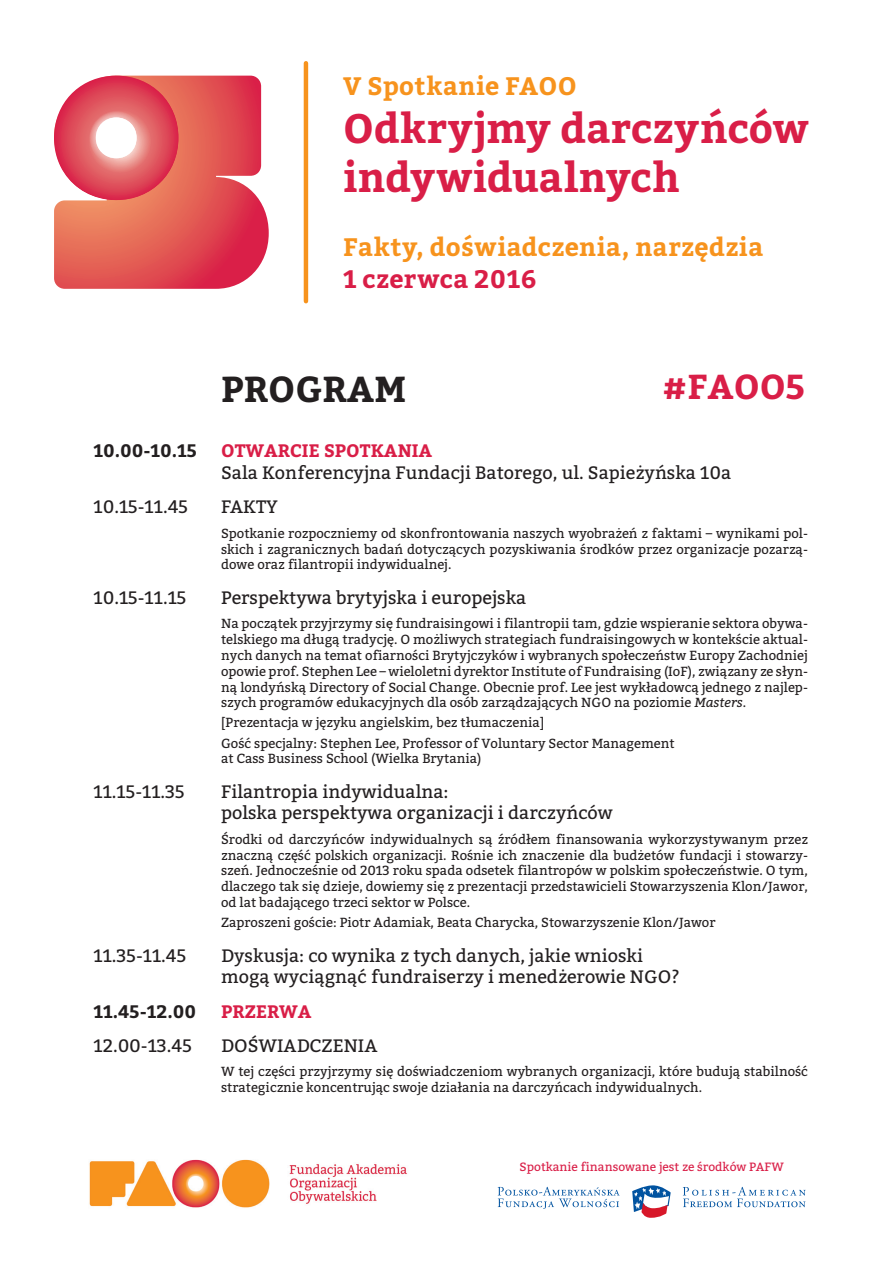
<style>
.page{position:relative;width:893px;height:1263px;background:#fff}
.page>*{position:absolute;margin:0;border:0;box-sizing:border-box;transform-origin:0 0}
.t1{font:700 40.95px/48.3px "Bitter";letter-spacing:.005em;color:#d91e47}
.t2{font:700 36px "Bitter";color:#231f20}
.t3{font:700 34.5px "Bitter";color:#d91e47}
.t4{font:700 25.2px "Bitter";letter-spacing:.015em;color:#f7931d}
.t5{font:700 25.2px "Bitter";letter-spacing:.02em;color:#d91e47}
.t6{font:18px/21.6px "Bitter";color:#231f20}
.t7{font:700 18px "Bitter";color:#d91e47}
.t8{font:700 18px "Bitter";color:#231f20}
.t9{font:13.2px/15.9px "Bitter";color:#231f20;text-align:justify}
.t10{font:12px "Bitter";color:#d91e47}
.s1{font-style:italic}
</style>
<div class="page">
<img style="left:89px;top:1159px;width:318px;height:49px">
<svg style="left:498px;top:1187px;width:122px;height:22px"></svg>
<svg style="left:683px;top:1187px;width:123px;height:20px"></svg>
<svg style="left:632px;top:1185px;width:39px;height:33px"></svg>
<svg style="left:54px;top:76px;width:215px;height:213px;background:#e45f5e"></svg>
<svg style="left:54px;top:76px;width:124px;height:124px"></svg>
<hr style="left:304px;top:63px;width:4px;height:238px;background:#f7931d">
<h3 class="t4" style="left:343px;top:71px;width:235px">V Spotkanie FAOO</h3>
<h1 class="t1" style="left:343px;top:105px;width:467px">Odkryjmy darczyńców indywidualnych</h1>
<h3 class="t4" style="left:343px;top:232px;width:422px">Fakty, doświadczenia, narzędzia</h3>
<h3 class="t5" style="left:343px;top:264px;width:195px">1 czerwca 2016</h3>
<h2 class="t2" style="left:221px;top:367px;width:186px">PROGRAM</h2>
<h3 class="t3" style="left:662px;top:366px;width:144px">#FAOO5</h3>
<h3 class="t8" style="left:94px;top:440px;width:105px">10.00-10.15</h3>
<h3 class="t7" style="left:221px;top:440px;width:213px">OTWARCIE SPOTKANIA</h3>
<h3 class="t6" style="left:221px;top:462px;width:512px">Sala Konferencyjna Fundacji Batorego, ul. Sapieżyńska 10a</h3>
<h3 class="t6" style="left:94px;top:497px;width:96px">10.15-11.45</h3>
<h3 class="t6" style="left:221px;top:497px;width:58px">FAKTY</h3>
<p class="t9" style="left:221px;top:525px;width:588px">Spotkanie rozpoczniemy od skonfrontowania naszych wyobrażeń z faktami – wynikami pol&shy;skich i zagranicznych badań dotyczących pozyskiwania środków przez organizacje pozarzą&shy;dowe oraz filantropii indywidualnej.</p>
<h3 class="t6" style="left:94px;top:587px;width:94px">10.15-11.15</h3>
<h3 class="t6" style="left:221px;top:587px;width:307px">Perspektywa brytyjska i europejska</h3>
<p class="t9" style="left:221px;top:616px;width:588px">Na początek przyjrzymy się fundraisingowi i filantropii tam, gdzie wspieranie sektora obywa&shy;telskiego ma długą tradycję. O możliwych strategiach fundraisingowych w kontekście aktual&shy;nych danych na temat ofiarności Brytyjczyków i wybranych społeczeństw Europy Zachodniej opowie prof. Stephen Lee – wieloletni dyrektor Institute of Fundraising (IoF), związany ze słyn&shy;ną londyńską Directory of Social Change. Obecnie prof. Lee jest wykładowcą jednego z najlep&shy;szych programów edukacyjnych dla osób zarządzających NGO na poziomie <span class="s1">Masters</span>.</p>
<p class="t9" style="left:221px;top:713px;width:455px;line-height:20.1px">[Prezentacja w języku angielskim, bez tłumaczenia]<br>Gość specjalny: Stephen Lee, Professor of Voluntary Sector Management</p>
<p class="t9" style="left:221px;top:751px;width:262px">at Cass Business School (Wielka Brytania)</p>
<h3 class="t6" style="left:94px;top:781px;width:93px">11.15-11.35</h3>
<h3 class="t6" style="left:221px;top:781px;width:393px">Filantropia indywidualna:<br>polska perspektywa organizacji i darczyńców</h3>
<p class="t9" style="left:221px;top:831px;width:588px">Środki od darczyńców indywidualnych są źródłem finansowania wykorzystywanym przez znaczną część polskich organizacji. Rośnie ich znaczenie dla budżetów fundacji i stowarzy&shy;szeń. Jednocześnie od 2013 roku spada odsetek filantropów w polskim społeczeństwie. O tym, dlaczego tak się dzieje, dowiemy się z prezentacji przedstawicieli Stowarzyszenia Klon/Jawor, od lat badającego trzeci sektor w Polsce.</p>
<p class="t9" style="left:221px;top:915px;width:496px">Zaproszeni goście: Piotr Adamiak, Beata Charycka, Stowarzyszenie Klon/Jawor</p>
<h3 class="t6" style="left:94px;top:945px;width:94px">11.35-11.45</h3>
<h3 class="t6" style="left:221px;top:945px;width:460px">Dyskusja: co wynika z tych danych, jakie wnioski mogą wyciągnąć fundraiserzy i menedżerowie NGO?</h3>
<h3 class="t8" style="left:94px;top:1000px;width:104px">11.45-12.00</h3>
<h3 class="t7" style="left:221px;top:1000px;width:92px">PRZERWA</h3>
<h3 class="t6" style="left:94px;top:1035px;width:100px">12.00-13.45</h3>
<h3 class="t6" style="left:221px;top:1035px;width:158px">DOŚWIADCZENIA</h3>
<p class="t9" style="left:221px;top:1064px;width:588px">W tej części przyjrzymy się doświadczeniom wybranych organizacji, które budują stabilność strategicznie koncentrując swoje działania na darczyńcach indywidualnych.</p>
<p class="t10" style="left:520px;top:1160px;width:266px">Spotkanie finansowane jest ze środków PAFW</p>
</div>
